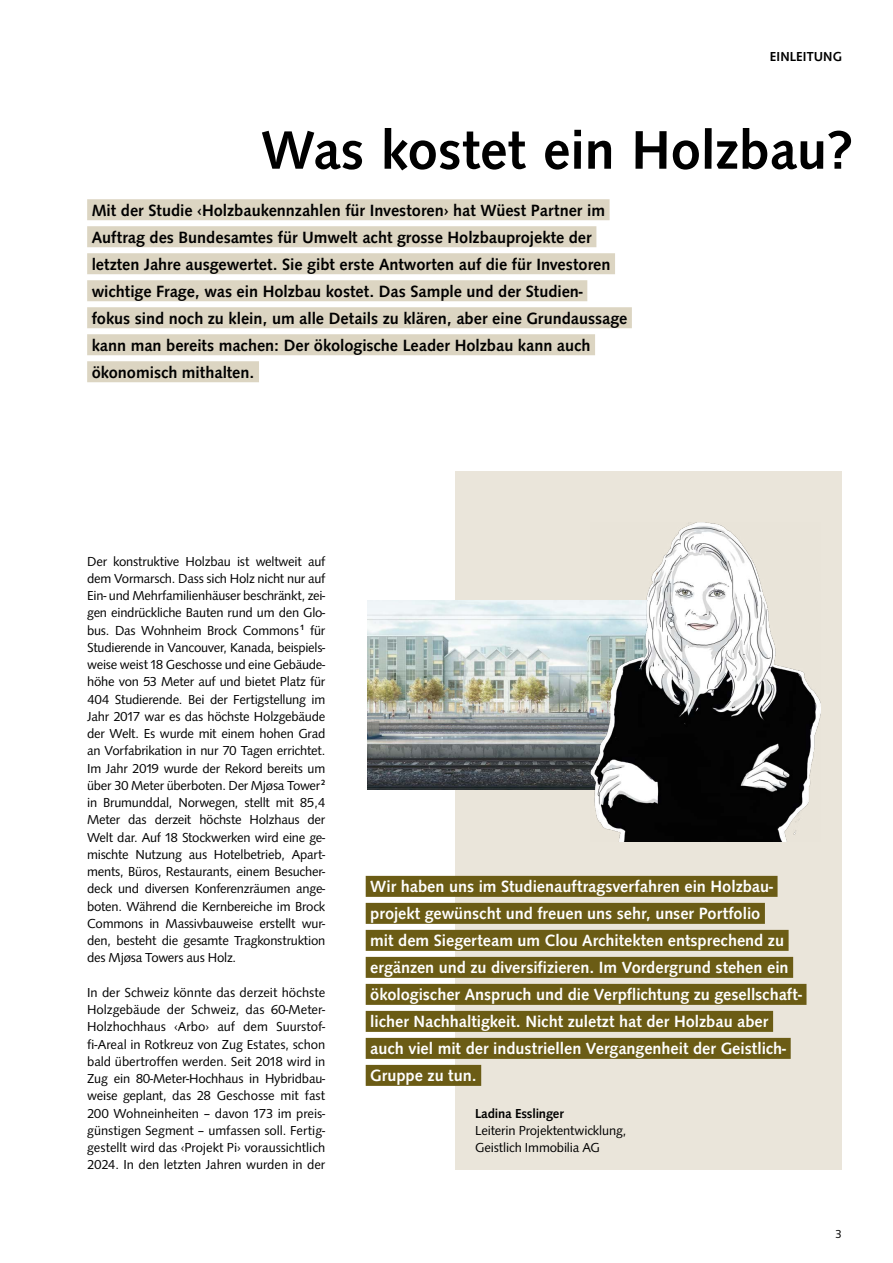
<style>
.page{position:relative;width:893px;height:1263px;background:#fff}
.page>*{position:absolute;margin:0;border:0;box-sizing:border-box;transform-origin:0 0}
.t1{font:500 56.25px "Syntax";color:#000}
.t2{font:500 16.8px/27px "Syntax";color:#000}
.t3{font:500 16.8px/27px "Syntax";color:#fff}
.t4{font:13.5px/17.2px "Syntax";letter-spacing:-.01em;color:#000;text-align:justify}
.t5{font:500 13.5px "Syntax";letter-spacing:-.01em;color:#000}
.t6{font:500 13.5px "Syntax";letter-spacing:.01em;color:#000}
.t7{font:12px "Syntax";color:#000}
</style>
<div class="page">
<div style="left:87px;top:199px;width:523px;height:21px;background:#dcd5c2"></div>
<div style="left:87px;top:226px;width:509px;height:21px;background:#dcd5c2"></div>
<div style="left:87px;top:253px;width:528px;height:21px;background:#dcd5c2"></div>
<div style="left:87px;top:280px;width:500px;height:21px;background:#dcd5c2"></div>
<div style="left:87px;top:307px;width:545px;height:21px;background:#dcd5c2"></div>
<div style="left:87px;top:334px;width:508px;height:21px;background:#dcd5c2"></div>
<div style="left:87px;top:361px;width:172px;height:21px;background:#dcd5c2"></div>
<div style="left:455px;top:471px;width:387px;height:698px;background:#eae5da"></div>
<div style="left:366px;top:876px;width:411px;height:21px;background:#6b5c15"></div>
<div style="left:366px;top:903px;width:399px;height:21px;background:#6b5c15"></div>
<div style="left:366px;top:930px;width:423px;height:21px;background:#6b5c15"></div>
<div style="left:366px;top:957px;width:427px;height:21px;background:#6b5c15"></div>
<div style="left:366px;top:984px;width:440px;height:21px;background:#6b5c15"></div>
<div style="left:366px;top:1011px;width:407px;height:21px;background:#6b5c15"></div>
<div style="left:366px;top:1038px;width:425px;height:21px;background:#6b5c15"></div>
<div style="left:366px;top:1065px;width:115px;height:21px;background:#6b5c15"></div>
<img style="left:368px;top:600px;width:223px;height:190px">
<img style="left:591px;top:522px;width:230px;height:319px">
<p class="t6" style="left:770px;top:49px;width:74px">EINLEITUNG</p>
<h1 class="t1" style="left:261px;top:117px;width:593px">Was kostet ein Holzbau?</h1>
<p class="t2" style="left:92px;top:197px;width:537px">Mit der Studie ‹Holzbaukennzahlen für Investoren› hat Wüest Partner im Auftrag des Bundesamtes für Umwelt acht grosse Holzbauprojekte der letzten Jahre ausgewertet. Sie gibt erste Antworten auf die für Investoren wichtige Frage, was ein Holzbau kostet. Das Sample und der Studien-<br>fokus sind noch zu klein, um alle Details zu klären, aber eine Grundaussage kann man bereits machen: Der ökologische Leader Holzbau kann auch ökonomisch mithalten.</p>
<p class="t4" style="left:87px;top:552px;width:240px">Der konstruktive Holzbau ist weltweit auf dem Vormarsch. Dass sich Holz nicht nur auf Ein- und Mehrfamilienhäuser beschränkt, zei&shy;gen eindrückliche Bauten rund um den Glo&shy;bus. Das Wohnheim Brock Commons <sup>1</sup> für Studierende in Vancouver, Kanada, beispiels&shy;weise weist 18 Geschosse und eine Gebäude&shy;höhe von 53 Meter auf und bietet Platz für 404 Studierende. Bei der Fertigstellung im Jahr 2017 war es das höchste Holzgebäude der Welt. Es wurde mit einem hohen Grad an Vorfabrikation in nur 70 Tagen errichtet.<br>Im Jahr 2019 wurde der Rekord bereits um über 30 Meter überboten. Der Mjøsa Tower<sup>2 </sup>in Brumunddal, Norwegen, stellt mit 85,4<br>Meter das derzeit höchste Holzhaus der Welt dar. Auf 18 Stockwerken wird eine ge&shy;mischte Nutzung aus Hotelbetrieb, Apart&shy;ments, Büros, Restaurants, einem Besucher&shy;deck und diversen Konferenzräumen ange&shy;boten. Während die Kernbereiche im Brock Commons in Massivbauweise erstellt wur&shy;den, besteht die gesamte Tragkonstruktion des Mjøsa Towers aus Holz.</p>
<p class="t4" style="left:87px;top:984px;width:240px">In der Schweiz könnte das derzeit höchste Holzgebäude der Schweiz, das 60-Meter-Holzhochhaus ‹Arbo› auf dem Suurstof&shy;fi-Areal in Rotkreuz von Zug Estates, schon bald übertroffen werden. Seit 2018 wird in Zug ein 80-Meter-Hochhaus in Hybridbau&shy;weise geplant, das 28 Geschosse mit fast 200 Wohneinheiten – davon 173 im preis&shy;günstigen Segment – umfassen soll. Fertig&shy;gestellt wird das ‹Projekt Pi› voraussichtlich 2024. In den letzten Jahren wurden in der</p>
<p class="t3" style="left:370px;top:873px;width:433px">Wir haben uns im Studienauftragsverfahren ein Holzbau&shy;projekt gewünscht und freuen uns sehr, unser Portfolio<br>mit dem Siegerteam um Clou Architekten entsprechend zu ergänzen und zu diversifizieren. Im Vordergrund stehen ein ökologischer Anspruch und die Verpflichtung zu gesellschaft&shy;licher Nachhaltigkeit. Nicht zuletzt hat der Holzbau aber auch viel mit der industriellen Vergangenheit der Geistlich-Gruppe zu tun.</p>
<p class="t5" style="left:475px;top:1105px;width:90px">Ladina Esslinger</p>
<p class="t4" style="left:475px;top:1122px;width:153px">Leiterin Projektentwicklung,<br>Geistlich Immobilia AG</p>
<p class="t7" style="left:835px;top:1227px;width:8px">3</p>
</div>
